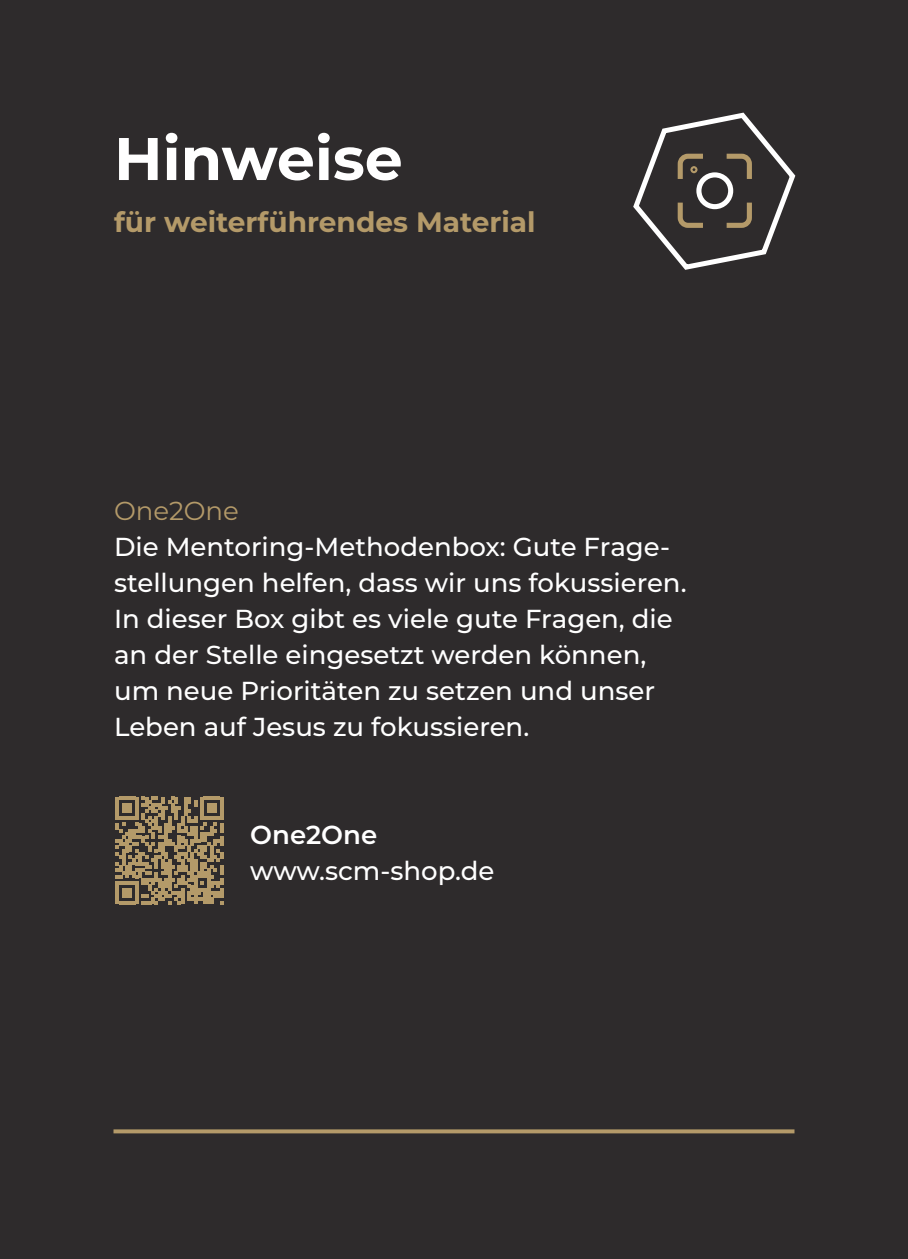
<style>
.page{position:relative;width:908px;height:1259px;background:#fff}
.page>*{position:absolute;margin:0;border:0;box-sizing:border-box;transform-origin:0 0}
.t1{font:700 60px "Montserrat";color:#fff}
.t2{font:700 28px "Montserrat";color:#b49a69}
.t3{font:500 26px/36px "Montserrat";color:#fff}
.t4{font:26px "Montserrat";color:#b49a69}
.t5{font:600 26px "Montserrat";color:#fff}
</style>
<div class="page">
<div style="left:0;top:0;width:907px;height:1259px;background:#2e2b2c"></div>
<svg style="left:113px;top:1129px;width:681px;height:4px;background:#a68e62"></svg>
<svg style="left:633px;top:112px;width:163px;height:158px"></svg>
<div style="left:696px;top:172px;width:37px;height:37px;border:5px solid #fff;border-radius:50%"></div>
<div style="left:690px;top:166px;width:7px;height:7px;border:5px solid #b49a69;border-radius:50%"></div>
<svg style="left:116px;top:797px;width:107px;height:107px"></svg>
<h1 class="t1" style="left:114px;top:115px;width:290px">Hinweise</h1>
<p class="t2" style="left:114px;top:202px;width:423px">für weiterführendes Material</p>
<p class="t4" style="left:114px;top:493px;width:126px">One2One</p>
<p class="t3" style="left:114px;top:528px;width:573px">Die Mentoring-Methodenbox: Gute Frage&shy;stellungen helfen, dass wir uns fokussieren.<br>In dieser Box gibt es viele gute Fragen, die an der Stelle eingesetzt werden können, um neue Prioritäten zu setzen und unser Leben auf Jesus zu fokussieren.</p>
<p class="t5" style="left:250px;top:816px;width:128px">One2One</p>
<p class="t3" style="left:250px;top:852px;width:246px">www.scm-shop.de</p>
</div>
